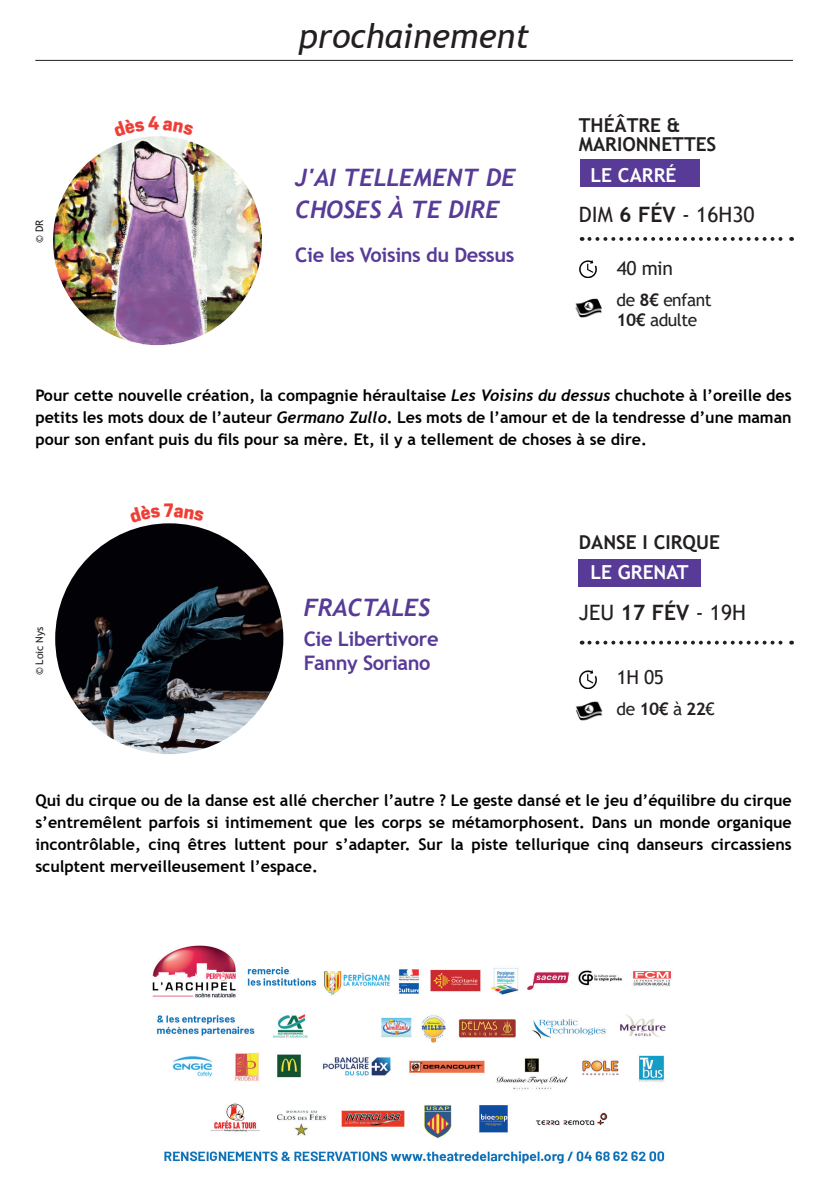
<style>
.page{position:relative;width:840px;height:1191px;background:#fff}
.page>*{position:absolute;margin:0;border:0;box-sizing:border-box;transform-origin:0 0}
.t1{font:italic 34px "Trebuchet MS";color:#231f20}
.t2{font:italic 700 24px/32px "Trebuchet";color:#573b97}
.t3{font:21.2px "Trebuchet MS";color:#231f20}
.t4{font:700 20px/24px "Trebuchet MS";letter-spacing:-.02em;color:#573b97}
.t5{font:700 19.2px/19.2px "Trebuchet MS";color:#231f20}
.t6{font:700 19.2px "Trebuchet MS";color:#fff}
.t7{font:19.2px "Trebuchet MS";letter-spacing:-.02em;color:#231f20}
.t8{font:700 18px "Heron Sans";color:#ee3e35}
.t9{font:17.4px/19.6px "Trebuchet MS";letter-spacing:-.03em;color:#231f20}
.t10{font:700 17.4px "Trebuchet MS";color:#231f20}
.t11{font:700 16px/22px "Trebuchet MS";color:#000001;text-align:justify}
.t12{font:10.4px "Trebuchet MS";color:#231f20}
.s1{font-weight:700}
.s2{font-family:"Trebuchet";font-style:italic}
.s3{font-weight:400}
</style>
<div class="page">
<img style="left:152px;top:945px;width:519px;height:218px">
<hr style="left:35px;top:60px;width:757px;height:1px;background:#231f20">
<img style="left:53px;top:136px;width:209px;height:209px;border-radius:104px">
<img style="left:55px;top:523px;width:228px;height:231px">
<img style="left:575px;top:298px;width:27px;height:20px">
<img style="left:575px;top:701px;width:28px;height:20px">
<div style="left:579px;top:160px;width:119px;height:27px;background:#573b97"></div>
<div style="left:578px;top:559px;width:122px;height:27px;background:#573b97"></div>
<svg style="left:589px;top:237px;width:202px;height:4px"></svg>
<svg style="left:589px;top:640px;width:202px;height:4px"></svg>
<img style="left:579px;top:261px;width:17px;height:17px">
<img style="left:579px;top:671px;width:17px;height:17px">
<svg style="left:147px;top:136px;width:21px;height:1px"></svg>
<p class="t12" style="left:33px;top:243px;width:25px;rotate:-90deg">© DR</p>
<h1 class="t1" style="left:299px;top:15px;width:232px">prochainement</h1>
<h2 class="t2" style="left:295px;top:162px;width:222px">J'AI TELLEMENT DE<br>CHOSES À TE DIRE</h2>
<p class="t4" style="left:295px;top:243px;width:221px">Cie les Voisins du Dessus</p>
<p class="t5" style="left:578px;top:116px;width:139px">THÉÂTRE &amp;<br>MARIONNETTES</p>
<p class="t6" style="left:590px;top:163px;width:87px">LE CARRÉ</p>
<h3 class="t3" style="left:578px;top:201px;width:177px">DIM <span class="s1">6 FÉV</span> - 16H30</h3>
<p class="t7" style="left:616px;top:256px;width:58px">40 min</p>
<p class="t9" style="left:616px;top:290px;width:96px">de <span class="s1">8€</span> enfant<br><span class="s1">10€</span> adulte</p>
<p class="t11" style="left:35px;top:384px;width:757px">Pour cette nouvelle création, la compagnie héraultaise <span class="s2">Les Voisins du dessus</span> chuchote à l’oreille des petits les mots doux de l’auteur <span class="s2">Germano Zullo</span>. Les mots de l’amour et de la tendresse d’une maman pour son enfant puis du fils pour sa mère. Et, il y a tellement de choses à se dire.</p>
<p class="t12" style="left:33px;top:675px;width:50px;rotate:-90deg">© Loic Nys</p>
<p class="t8" style="left:164px;top:498px;width:11px">7</p>
<h2 class="t2" style="left:303px;top:592px;width:128px">FRACTALES</h2>
<p class="t4" style="left:303px;top:627px;width:136px">Cie Libertivore<br>Fanny Soriano</p>
<p class="t5" style="left:578px;top:533px;width:142px">DANSE I CIRQUE</p>
<p class="t6" style="left:590px;top:560px;width:100px">LE GRENAT</p>
<h3 class="t3" style="left:578px;top:599px;width:168px">JEU <span class="s1">17 FÉV</span> - 19H</h3>
<p class="t7" style="left:616px;top:665px;width:49px">1H 05</p>
<p class="t10" style="left:616px;top:698px;width:100px"><span class="s3">de</span> 10€ <span class="s3">à</span> 22<span class="s3">€</span></p>
<p class="t11" style="left:35px;top:789px;width:757px">Qui du cirque ou de la danse est allé chercher l’autre ? Le geste dansé et le jeu d’équilibre du cirque s’entremêlent parfois si intimement que les corps se métamorphosent. Dans un monde organique incontrôlable, cinq êtres luttent pour s’adapter. Sur la piste tellurique cinq danseurs circassiens sculptent merveilleusement l’espace.</p>
</div>
